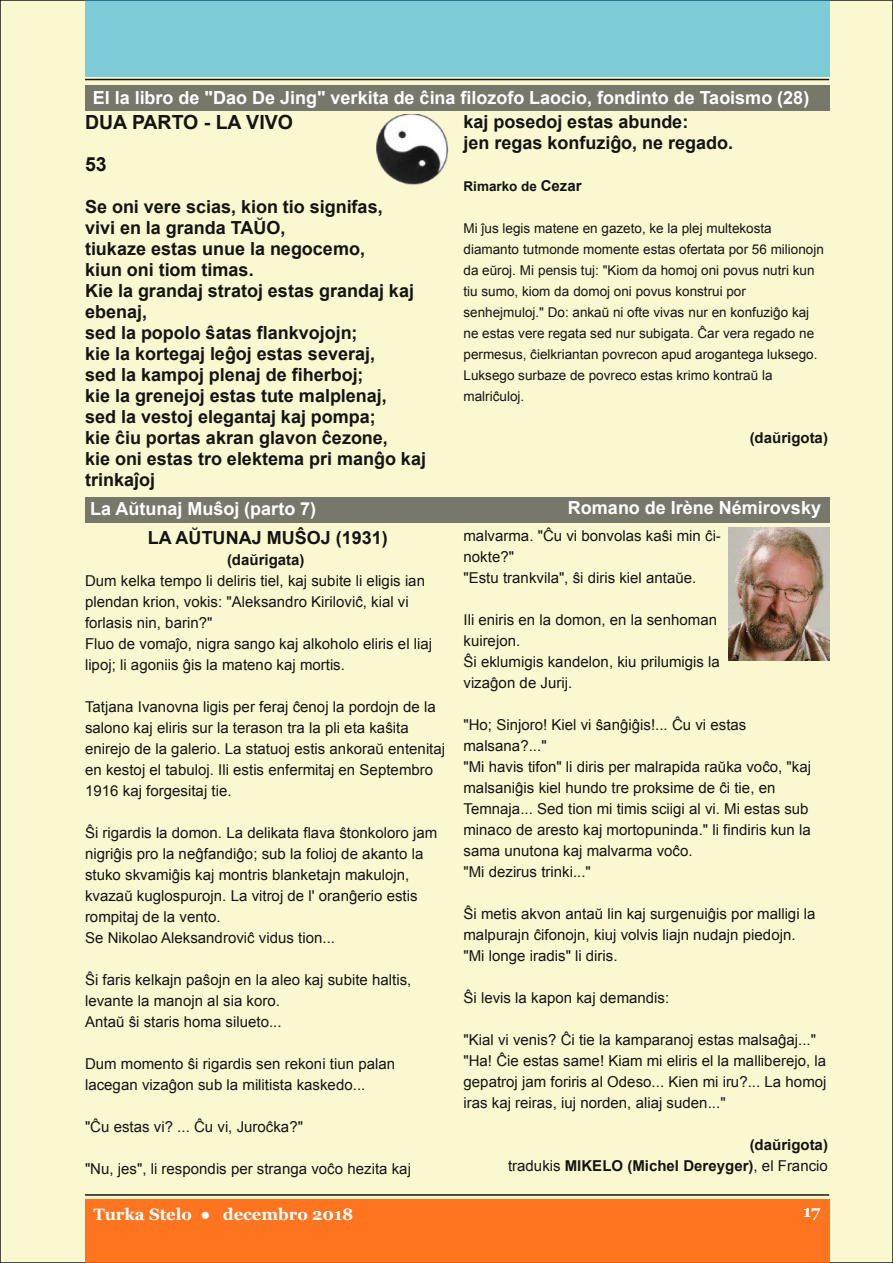
<style>
.page{position:relative;width:893px;height:1263px;background:#faf8d0}
.page>*{position:absolute;margin:0;border:0;box-sizing:border-box;transform-origin:0 0}
.t1{font:700 19.5px/42px "Arial";color:#161413}
.t2{font:700 18px/21px "Arial";color:#161413}
.t3{font:700 18px "Arial";color:#fff}
.t4{font:700 16.5px "Georgia";color:#fff}
.t5{font:15px/21px "Arial";letter-spacing:.005em;color:#161413}
.t6{font:700 15px/21px "Arial";color:#161413;text-align:right}
.t7{font:13.5px/21px "Arial";color:#161413}
.t8{font:700 13.5px "Arial";color:#161413}
.s1{font-size:15px}
.s2{font-weight:400}
</style>
<div class="page">
<div style="left:85px;top:1199px;width:744px;height:64px;background:#fe741f"></div>
<hr style="left:85px;top:1194px;width:744px;height:2px;background:#161413">
<div style="left:85px;top:0;width:744px;height:77px;background:#7dcbd7"></div>
<hr style="left:85px;top:79px;width:744px;height:1px;background:#161413">
<div style="left:85px;top:85px;width:744px;height:26px;background:#78776b"></div>
<img style="left:376px;top:115px;width:73px;height:72px">
<div style="left:85px;top:497px;width:744px;height:26px;background:#78776b"></div>
<img style="left:729px;top:527px;width:100px;height:134px">
<p class="t3" style="left:93px;top:87px;width:718px">El la libro de "Dao De Jing" verkita de ĉina filozofo Laocio, fondinto de Taoismo (28)</p>
<h1 class="t1" style="left:85px;top:101px;width:209px">DUA PARTO - LA VIVO<br>53</h1>
<p class="t2" style="left:85px;top:196px;width:342px">Se oni vere scias, kion tio signifas,<br>vivi en la granda TAŬO,<br>tiukaze estas unue la negocemo,<br>kiun oni tiom timas.<br>Kie la grandaj stratoj estas grandaj kaj ebenaj,<br>sed la popolo ŝatas flankvojojn;<br>kie la kortegaj leĝoj estas severaj,<br>sed la kampoj plenaj de fiherboj;<br>kie la grenejoj estas tute malplenaj,<br>sed la vestoj elegantaj kaj pompa;<br>kie ĉiu portas akran glavon ĉezone,<br>kie oni estas tro elektema pri manĝo kaj trinkaĵoj</p>
<p class="t2" style="left:463px;top:111px;width:271px">kaj posedoj estas abunde:<br>jen regas konfuziĝo, ne regado.</p>
<p class="t8" style="left:463px;top:178px;width:120px">Rimarko de <span class="s1">Cezar</span></p>
<p class="t7" style="left:463px;top:218px;width:362px">Mi ĵus legis matene en gazeto, ke la plej multekosta diamanto tutmonde momente estas ofertata por 56 milionojn da eŭroj. Mi pensis tuj: "Kiom da homoj oni povus nutri kun tiu sumo, kiom da domoj oni povus konstrui por senhejmuloj." Do: ankaŭ ni ofte vivas nur en konfuziĝo kaj ne estas vere regata sed nur subigata. Ĉar vera regado ne permesus, ĉielkriantan povrecon apud arogantega luksego.<br>Luksego surbaze de povreco estas krimo kontraŭ la malriĉuloj.</p>
<p class="t6" style="left:750px;top:427px;width:80px">(daŭrigota)</p>
<p class="t3" style="left:90px;top:499px;width:228px">La Aŭtunaj Muŝoj (parto 7)</p>
<p class="t3" style="left:568px;top:497px;width:255px">Romano de Irène Némirovsky</p>
<p class="t2" style="left:148px;top:527px;width:242px">LA AŬTUNAJ MUŜOJ (1931)</p>
<p class="t6" style="left:227px;top:549px;width:79px">(daŭrigata)</p>
<p class="t5" style="left:85px;top:570px;width:349px">Dum kelka tempo li deliris tiel, kaj subite li eligis ian plendan krion, vokis: "Aleksandro Kiriloviĉ, kial vi forlasis nin, barin?"<br>Fluo de vomaĵo, nigra sango kaj alkoholo eliris el liaj lipoj; li agoniis ĝis la mateno kaj mortis.</p>
<p class="t5" style="left:85px;top:696px;width:362px">Tatjana Ivanovna ligis per feraj ĉenoj la pordojn de la salono kaj eliris sur la terason tra la pli eta kaŝita enirejo de la galerio. La statuoj estis ankoraŭ entenitaj en kestoj el tabuloj. Ili estis enfermitaj en Septembro 1916 kaj forgesitaj tie.</p>
<p class="t5" style="left:85px;top:822px;width:354px">Ŝi rigardis la domon. La delikata flava ŝtonkoloro jam nigriĝis pro la neĝfandiĝo; sub la folioj de akanto la stuko skvamiĝis kaj montris blanketajn makulojn, kvazaŭ kuglospurojn. La vitroj de l' oranĝerio estis rompitaj de la vento.<br>Se Nikolao Aleksandroviĉ vidus tion...</p>
<p class="t5" style="left:85px;top:969px;width:328px">Ŝi faris kelkajn paŝojn en la aleo kaj subite haltis, levante la manojn al sia koro.<br>Antaŭ ŝi staris homa silueto...</p>
<p class="t5" style="left:85px;top:1053px;width:312px">Dum momento ŝi rigardis sen rekoni tiun palan lacegan vizaĝon sub la militista kaskedo...</p>
<p class="t5" style="left:85px;top:1116px;width:220px">"Ĉu estas vi? ... Ĉu vi, Juroĉka?"</p>
<p class="t5" style="left:85px;top:1158px;width:327px">"Nu, jes", li respondis per stranga voĉo hezita kaj</p>
<p class="t5" style="left:463px;top:525px;width:259px">malvarma. "Ĉu vi bonvolas kaŝi min ĉi&shy;nokte?"<br>"Estu trankvila", ŝi diris kiel antaŭe.</p>
<p class="t5" style="left:463px;top:609px;width:258px">Ili eniris en la domon, en la senhoman kuirejon.<br>Ŝi eklumigis kandelon, kiu prilumigis la vizaĝon de Jurij.</p>
<p class="t5" style="left:463px;top:714px;width:349px">"Ho; Sinjoro! Kiel vi ŝanĝiĝis!... Ĉu vi estas malsana?..."<br>"Mi havis tifon" li diris per malrapida raŭka voĉo, "kaj malsaniĝis kiel hundo tre proksime de ĉi tie, en Temnaja... Sed tion mi timis sciigi al vi. Mi estas sub minaco de aresto kaj mortopuninda." li findiris kun la sama unutona kaj malvarma voĉo.<br>"Mi dezirus trinki..."</p>
<p class="t5" style="left:463px;top:903px;width:353px">Ŝi metis akvon antaŭ lin kaj surgenuiĝis por malligi la malpurajn ĉifonojn, kiuj volvis liajn nudajn piedojn. "Mi longe iradis" li diris.</p>
<p class="t5" style="left:463px;top:987px;width:207px">Ŝi levis la kapon kaj demandis:</p>
<p class="t5" style="left:463px;top:1029px;width:365px">"Kial vi venis? Ĉi tie la kamparanoj estas malsaĝaj..." "Ha! Ĉie estas same! Kiam mi eliris el la malliberejo, la gepatroj jam foriris al Odeso... Kien mi iru?... La homoj iras kaj reiras, iuj norden, aliaj suden..."</p>
<p class="t6" style="left:508px;top:1134px;width:321px">(daŭrigota)<br><span class="s2">tradukis</span> MIKELO (Michel Dereyger)<span class="s2">, el Francio</span></p>
<p class="t4" style="left:94px;top:1205px;width:261px">Turka Stelo ● decembro 2018</p>
<p class="t4" style="left:803px;top:1201px;width:19px">17</p>
</div>
